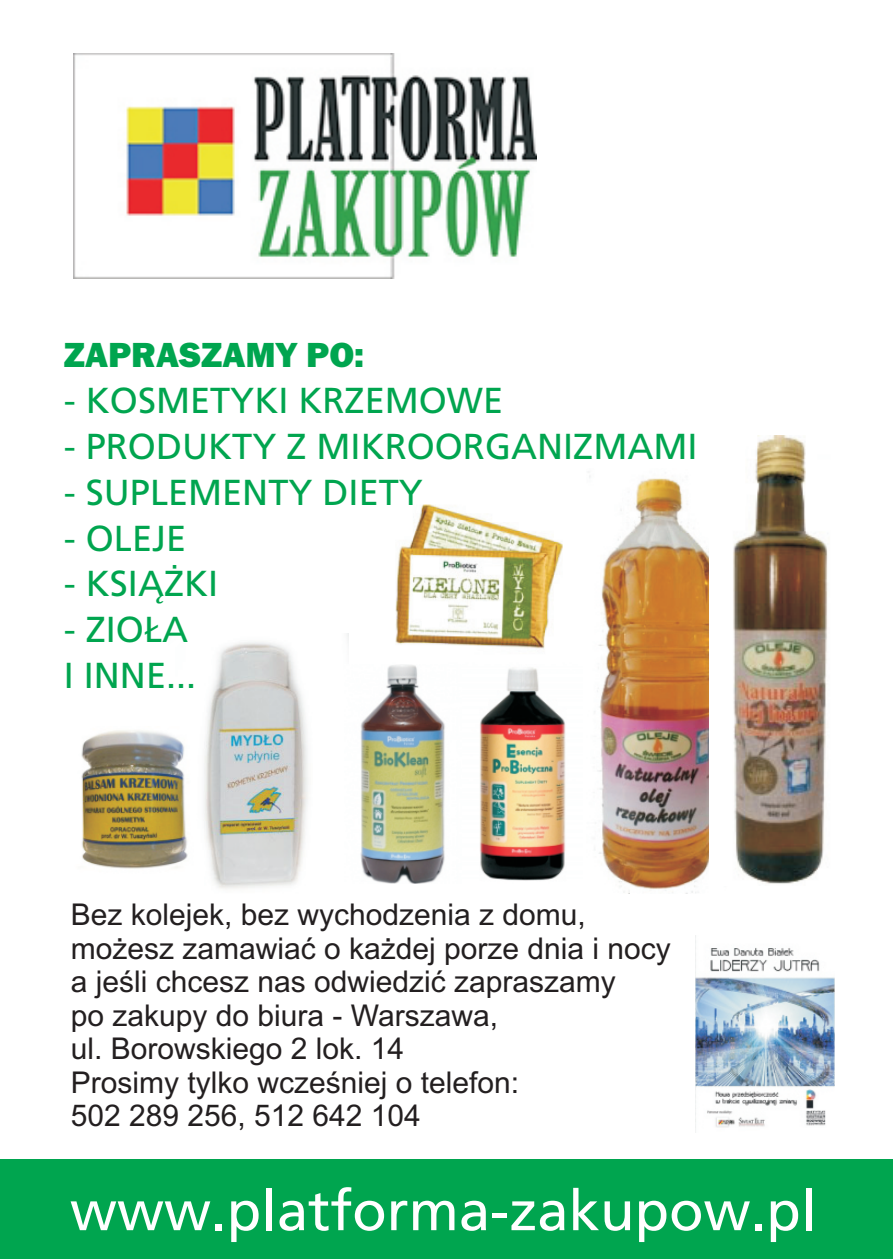
<style>
.page{position:relative;width:893px;height:1259px;background:#fff}
.page>*{position:absolute;margin:0;border:0;box-sizing:border-box;transform-origin:0 0}
.t1{font:56.4px "Frutiger CE";color:#fff}
.t2{font:36px/45.9px "Frutiger CE";color:#00a54f}
.t3{font:800 36px "Franklin Gothic";color:#00a54f}
.t4{font:30px/33.6px "Arial";color:#231f20}
</style>
<div class="page">
<img style="left:73px;top:54px;width:463px;height:224px">
<div style="left:0;top:1159px;width:893px;height:100px;background:#00a54f"></div>
<img style="left:395px;top:504px;width:168px;height:145px">
<img style="left:204px;top:633px;width:145px;height:256px">
<img style="left:589px;top:476px;width:120px;height:417px">
<img style="left:733px;top:436px;width:95px;height:448px">
<img style="left:344px;top:665px;width:101px;height:218px">
<img style="left:480px;top:668px;width:86px;height:213px">
<img style="left:81px;top:730px;width:107px;height:139px">
<img style="left:696px;top:948px;width:139px;height:180px">
<p class="t3" style="left:64px;top:342px;width:302px">ZAPRASZAMY PO:</p>
<p class="t2" style="left:64px;top:380px;width:441px">- KOSMETYKI KRZEMOWE</p>
<p class="t2" style="left:64px;top:426px;width:635px">- PRODUKTY Z MIKROORGANIZMAMI</p>
<p class="t2" style="left:64px;top:472px;width:361px">- SUPLEMENTY DIETY</p>
<p class="t2" style="left:64px;top:518px;width:124px">- OLEJE</p>
<p class="t2" style="left:64px;top:564px;width:156px">- KSI¥¯KI</p>
<p class="t2" style="left:64px;top:609px;width:134px">- ZIO£A<br>I INNE...</p>
<p class="t4" style="left:71px;top:900px;width:602px">Bez kolejek, bez wychodzenia z domu, mo¿esz zamawiaæ o ka¿dej porze dnia i nocy a jeœli chcesz nas odwiedziæ zapraszamy<br>po zakupy do biura - Warszawa,<br>ul. Borowskiego 2 lok. 14<br>Prosimy tylko wczeœniej o telefon:<br>502 289 256, 512 642 104</p>
<h1 class="t1" style="left:70px;top:1187px;width:748px">www.platforma-zakupow.pl</h1>
</div>
